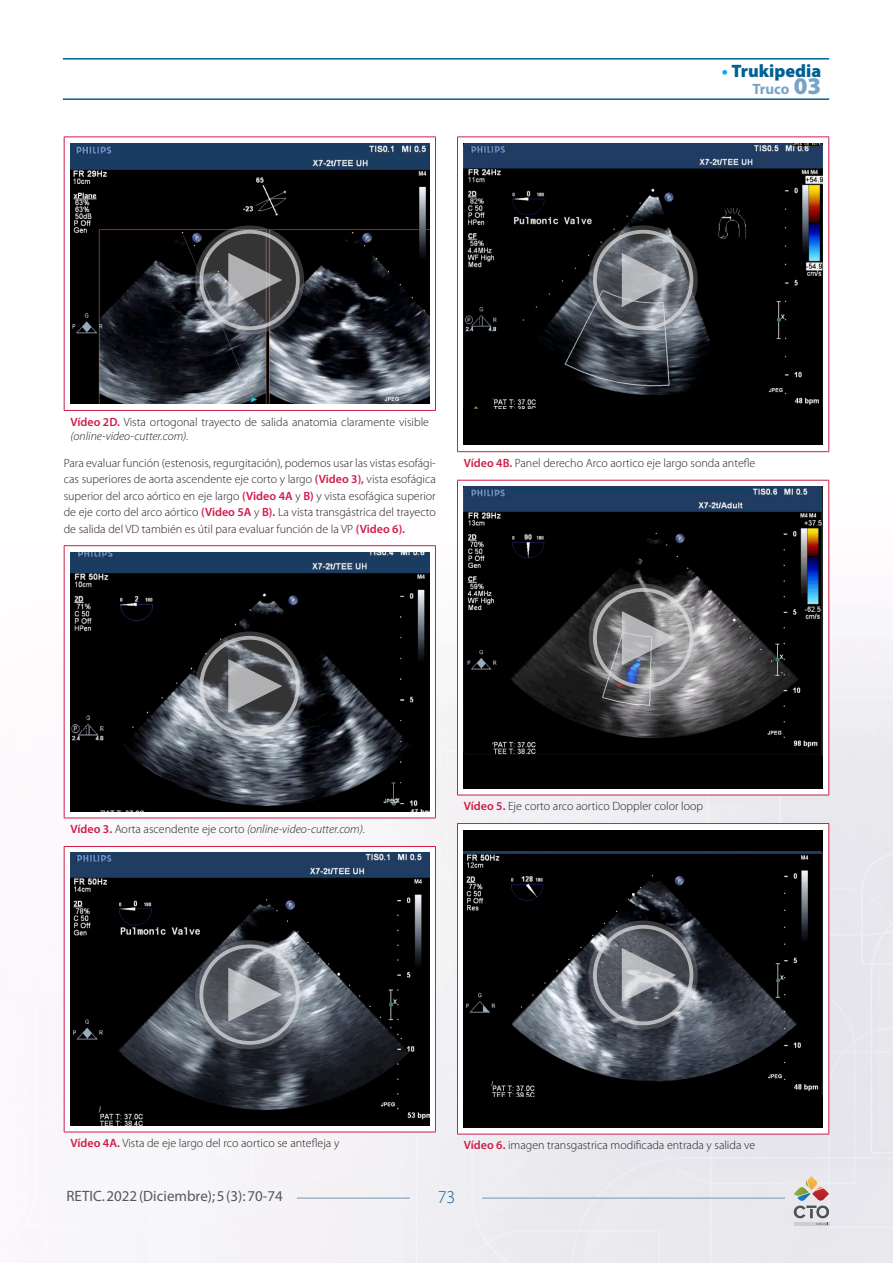
<style>
.page{position:relative;width:893px;height:1263px;background:#fff}
.page>*{position:absolute;margin:0;border:0;box-sizing:border-box;transform-origin:0 0}
.t1{font:900 18px "Myriad Pro";color:#006193}
.t2{font:300 18px "Myriad Pro";color:#006193}
.t3{font:15px "Myriad Pro";color:#57585a}
.t4{font:700 15px "Myriad Pro";letter-spacing:-.005em;color:#78a3c6}
._01_Texto_comun{font:300 12px/16.5px "Myriad Pro";color:#231f20;text-align:justify}
.Pies_video{font:300 12px/14.4px "Myriad Pro";color:#231f20}
.Pies_video-2{font:italic 300 12px "Myriad Pro";color:#231f20}
.s1{font-weight:700;color:#00aeef}
.s2{font-weight:900;font-size:24px}
.s3{font-weight:600;color:#ce1d49}
.s4{font-style:italic}
.s5{font-weight:600;font-style:normal;color:#ce1d49}
.s6{font-style:normal}
</style>
<div class="page">
<hr style="left:63px;top:58px;width:766px;height:2px;background:#006193">
<hr style="left:63px;top:98px;width:766px;height:2px;background:#006193">
<hr style="left:482px;top:1198px;width:303px;height:1px;background:#7a94b0">
<hr style="left:297px;top:1198px;width:113px;height:1px;background:#7a94b0">
<hr style="left:794px;top:1222px;width:35px;height:4px;background:#ceced2">
<svg style="left:794px;top:1176px;width:35px;height:49px;background:#c7bdb8"></svg>
<hr style="left:64px;top:137px;width:372px;height:1px;background:#ce1d49">
<hr style="left:64px;top:137px;width:1px;height:273px;background:#ce1d49">
<hr style="left:435px;top:137px;width:1px;height:273px;background:#ce1d49">
<hr style="left:64px;top:410px;width:372px;height:1px;background:#ce1d49">
<img style="left:70px;top:143px;width:359px;height:261px">
<hr style="left:64px;top:545px;width:372px;height:1px;background:#ce1d49">
<hr style="left:64px;top:546px;width:1px;height:272px;background:#ce1d49">
<hr style="left:435px;top:546px;width:1px;height:272px;background:#ce1d49">
<hr style="left:64px;top:818px;width:372px;height:1px;background:#ce1d49">
<img style="left:70px;top:552px;width:359px;height:259px">
<hr style="left:64px;top:846px;width:372px;height:1px;background:#ce1d49">
<hr style="left:64px;top:847px;width:1px;height:284px;background:#ce1d49">
<hr style="left:435px;top:847px;width:1px;height:284px;background:#ce1d49">
<hr style="left:64px;top:1131px;width:372px;height:1px;background:#ce1d49">
<img style="left:70px;top:853px;width:359px;height:272px">
<hr style="left:457px;top:137px;width:372px;height:1px;background:#ce1d49">
<hr style="left:457px;top:137px;width:1px;height:314px;background:#ce1d49">
<hr style="left:828px;top:137px;width:1px;height:314px;background:#ce1d49">
<hr style="left:457px;top:451px;width:372px;height:1px;background:#ce1d49">
<div style="left:463px;top:143px;width:360px;height:302px;background:#000"></div>
<img style="left:463px;top:143px;width:360px;height:265px">
<hr style="left:457px;top:480px;width:372px;height:1px;background:#ce1d49">
<hr style="left:457px;top:481px;width:1px;height:314px;background:#ce1d49">
<hr style="left:828px;top:481px;width:1px;height:314px;background:#ce1d49">
<hr style="left:457px;top:795px;width:372px;height:1px;background:#ce1d49">
<div style="left:463px;top:487px;width:360px;height:301px;background:#000"></div>
<img style="left:463px;top:487px;width:360px;height:268px">
<hr style="left:457px;top:823px;width:372px;height:1px;background:#ce1d49">
<hr style="left:457px;top:824px;width:1px;height:310px;background:#ce1d49">
<hr style="left:828px;top:824px;width:1px;height:310px;background:#ce1d49">
<hr style="left:457px;top:1134px;width:372px;height:1px;background:#ce1d49">
<div style="left:463px;top:830px;width:360px;height:297px;background:#000"></div>
<img style="left:463px;top:851px;width:360px;height:245px">
<svg style="left:195px;top:225px;width:109px;height:109px;background:#57585b"></svg>
<svg style="left:195px;top:631px;width:109px;height:110px;background:#6a6d72"></svg>
<svg style="left:195px;top:940px;width:109px;height:109px;background:#757980"></svg>
<svg style="left:589px;top:584px;width:109px;height:109px;background:#7f8083"></svg>
<svg style="left:589px;top:920px;width:109px;height:110px;background:#6b6e76"></svg>
<svg style="left:589px;top:225px;width:109px;height:109px;background:#6a6e74"></svg>
<h1 class="t1" style="left:722px;top:60px;width:101px"><span class="s1">•</span> Trukipedia</h1>
<p class="t4" style="left:752px;top:79px;width:70px">Truco <span class="s2">03</span></p>
<p class="Pies_video" style="left:71px;top:415px;width:360px"><span class="s3">Vídeo 2D.</span> Vista ortogonal trayecto de salida anatomia claramente visible <span class="s4">(online-video-cutter.com).</span></p>
<p class="_01_Texto_comun" style="left:64px;top:454px;width:374px">Para evaluar función (estenosis, regurgitación), podemos usar las vistas esofági&shy;cas superiores de aorta ascendente eje corto y largo <span class="s3">(Video 3),</span> vista esofágica superior del arco aórtico en eje largo <span class="s3">(Video 4A</span> y <span class="s3">B)</span> y vista esofágica superior de eje corto del arco aórtico <span class="s3">(Video 5A</span> y <span class="s3">B).</span> La vista transgástrica del trayecto de salida del VD también es útil para evaluar función de la VP <span class="s3">(Video 6).</span></p>
<p class="Pies_video" style="left:464px;top:456px;width:293px"><span class="s3">Vídeo 4B.</span> Panel derecho Arco aortico eje largo sonda antefle</p>
<p class="Pies_video-2" style="left:71px;top:823px;width:296px"><span class="s5">Vídeo 3.</span> <span class="s6">Aorta ascendente eje corto</span> (online-video-cutter.com).</p>
<p class="Pies_video" style="left:464px;top:799px;width:241px"><span class="s3">Vídeo 5.</span> Eje corto arco aortico Doppler color loop</p>
<p class="Pies_video" style="left:71px;top:1136px;width:270px"><span class="s3">Vídeo 4A.</span> Vista de eje largo del rco aortico se antefleja y</p>
<p class="Pies_video" style="left:464px;top:1138px;width:293px"><span class="s3">Vídeo 6.</span> imagen transgastrica modificada entrada y salida ve</p>
<p class="t3" style="left:66px;top:1187px;width:218px">RETIC. 2022 (Diciembre); 5 (3): 70-74</p>
<h1 class="t2" style="left:438px;top:1187px;width:19px">73</h1>
</div>
